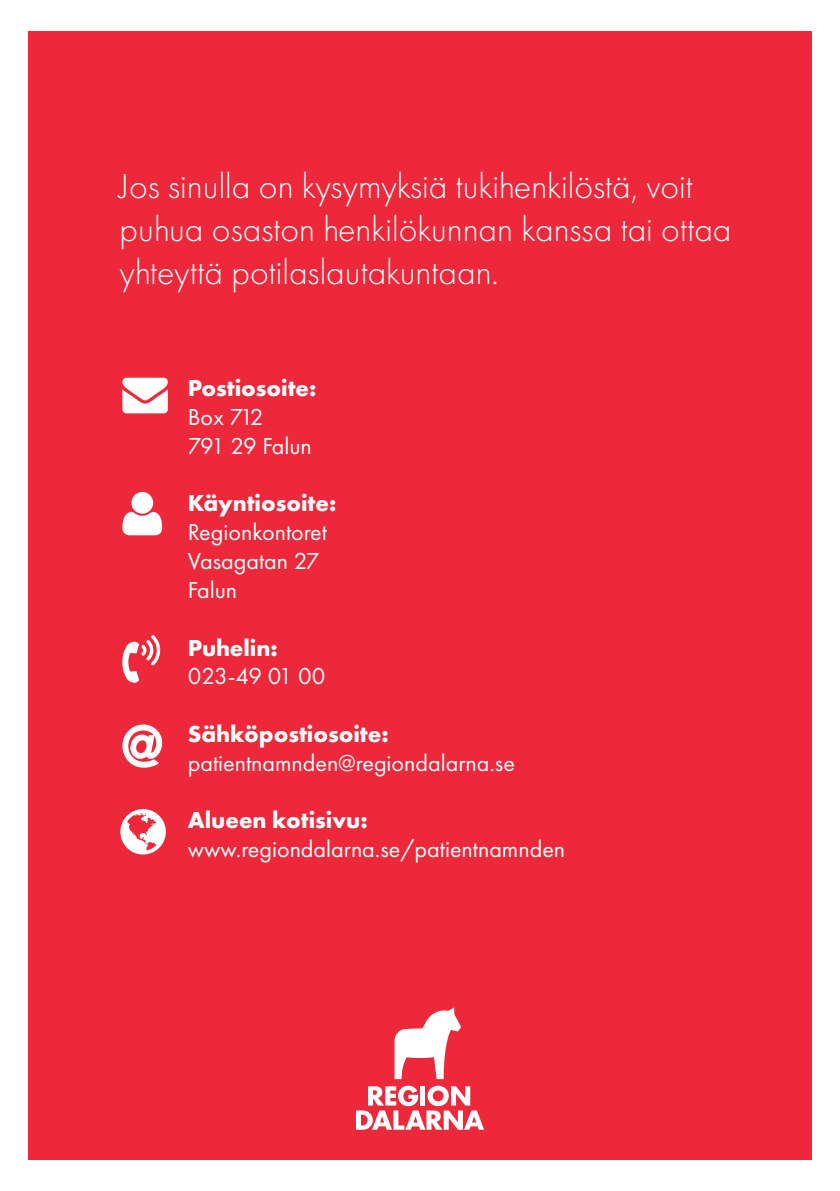
<style>
.page{position:relative;width:840px;height:1191px;background:#fff}
.page>*{position:absolute;margin:0;border:0;box-sizing:border-box;transform-origin:0 0}
.t1{font:300 36px/43.2px "Futura PT";color:#fff}
.t2{font:24px/28.8px "Futura PT";color:#fff}
.t3{font:700 24px "Futura PT";color:#fff}
.t4{font:24px/28.8px "Futura PT";letter-spacing:-.035em;color:#fff}
</style>
<div class="page">
<div style="left:28px;top:31px;width:783px;height:1128px;background:#ee283b"></div>
<svg style="left:394px;top:1007px;width:67px;height:72px"></svg>
<svg style="left:356px;top:1085px;width:128px;height:44px"></svg>
<svg style="left:122px;top:724px;width:40px;height:43px"></svg>
<svg style="left:120px;top:809px;width:46px;height:45px"></svg>
<svg style="left:122px;top:378px;width:46px;height:35px;background:#fce2e5"></svg>
<svg style="left:122px;top:492px;width:40px;height:43px"></svg>
<svg style="left:122px;top:635px;width:38px;height:48px"></svg>
<p class="t1" style="left:119px;top:164px;width:613px">Jos sinulla on kysymyksiä tukihenkilöstä, voit puhua osaston henkilökunnan kanssa tai ottaa yhteyttä potilaslautakuntaan.</p>
<p class="t3" style="left:188px;top:373px;width:130px">Postiosoite:</p>
<p class="t4" style="left:188px;top:402px;width:126px">Box 712<br>791 29 Falun</p>
<p class="t3" style="left:188px;top:488px;width:150px">Käyntiosoite:</p>
<p class="t2" style="left:188px;top:518px;width:141px">Regionkontoret<br>Vasagatan 27<br>Falun</p>
<p class="t3" style="left:188px;top:632px;width:91px">Puhelin:</p>
<p class="t2" style="left:188px;top:662px;width:139px">023-49 01 00</p>
<p class="t3" style="left:188px;top:718px;width:202px">Sähköpostiosoite:</p>
<p class="t2" style="left:188px;top:748px;width:328px">patientnamnden@regiondalarna.se</p>
<p class="t3" style="left:188px;top:805px;width:181px">Alueen kotisivu:</p>
<p class="t2" style="left:188px;top:834px;width:379px">www.regiondalarna.se/patientnamnden</p>
</div>
